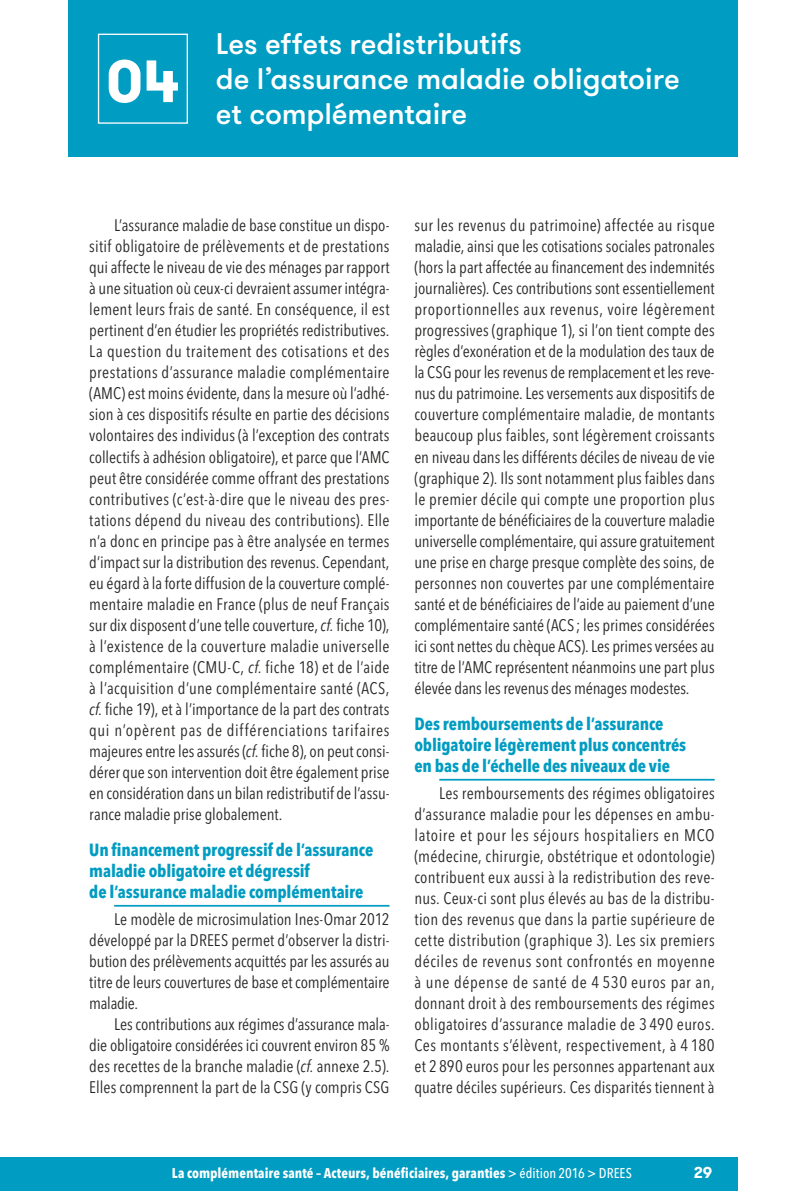
<style>
.page{position:relative;width:794px;height:1191px;background:#fff}
.page>*{position:absolute;margin:0;border:0;box-sizing:border-box;transform-origin:0 0}
.Fiche_num{font:700 59.5px "GT Walsheim";color:#fff}
.Titre_1{font:500 29.75px/35px "GT Walsheim";letter-spacing:-.005em;color:#fff}
.Titre2{font:700 condensed 17.5px/21px "Avenir Next LT Pro";letter-spacing:-.005em;color:#009cc1}
.Texte{font:condensed 16.62px/21px "Avenir Next LT Pro";letter-spacing:.01em;color:#272726}
.t1{font:700 15.75px "GT Walsheim";color:#fff}
.t2{font:700 condensed 14px "Avenir Next LT Pro";color:#fff}
.s1{font-style:italic}
.s2{font-weight:500}
</style>
<div class="page">
<div style="left:0;top:1157px;width:738px;height:34px;background:#009cc1"></div>
<div style="left:68px;top:0;width:670px;height:156px;background:#009cc1"></div>
<hr style="left:114px;top:905px;width:275px;height:1px;background:#009cc1">
<hr style="left:439px;top:779px;width:275px;height:1px;background:#009cc1">
<div style="left:98px;top:34px;width:90px;height:90px;border:1px solid #fff"></div>
<p class="Fiche_num" style="left:106px;top:42px;width:75px">04</p>
<p class="Titre_1" style="left:216px;top:25px;width:465px">Les effets redistributifs<br>de l’assurance maladie obligatoire et complémentaire</p>
<p class="Texte" style="left:89px;top:215px;width:302px;text-indent:25px">L’assurance maladie de base constitue un dispo&shy;sitif obligatoire de prélèvements et de prestations qui affecte le niveau de vie des ménages par rapport à une situation où ceux-ci devraient assumer intégra&shy;lement leurs frais de santé. En conséquence, il est pertinent d’en étudier les propriétés redistributives.<br>La question du traitement des cotisations et des prestations d’assurance maladie complémentaire (AMC) est moins évidente, dans la mesure où l’adhé&shy;sion à ces dispositifs résulte en partie des décisions volontaires des individus (à l’exception des contrats collectifs à adhésion obligatoire), et parce que l’AMC peut être considérée comme offrant des prestations contributives (c’est-à-dire que le niveau des pres&shy;tations dépend du niveau des contributions). Elle n’a donc en principe pas à être analysée en termes d’impact sur la distribution des revenus. Cependant, eu égard à la forte diffusion de la couverture complé&shy;mentaire maladie en France (plus de neuf Français sur dix disposent d’une telle couverture, <span class="s1">cf.</span> fiche 10), à l’existence de la couverture maladie universelle complémentaire (CMU-C, <span class="s1">cf.</span> fiche 18) et de l’aide à l’acquisition d’une complémentaire santé (ACS, <span class="s1">cf.</span> fiche 19), et à l’importance de la part des contrats qui n’opèrent pas de différenciations tarifaires majeures entre les assurés (<span class="s1">cf.</span> fiche 8), on peut consi&shy;dérer que son intervention doit être également prise en considération dans un bilan redistributif de l’assu&shy;rance maladie prise globalement.</p>
<p class="Titre2" style="left:89px;top:839px;width:285px">Un financement progressif de l’assurance maladie obligatoire et dégressif<br>de l’assurance maladie complémentaire</p>
<p class="Texte" style="left:89px;top:908px;width:302px;text-align:justify;text-indent:25px">Le modèle de microsimulation Ines-Omar 2012 développé par la DREES permet d’observer la distri&shy;bution des prélèvements acquittés par les assurés au titre de leurs couvertures de base et complémentaire maladie.</p>
<p class="Texte" style="left:89px;top:1013px;width:302px;text-indent:25px">Les contributions aux régimes d’assurance mala&shy;die obligatoire considérées ici couvrent environ 85 % des recettes de la branche maladie (<span class="s1">cf.</span> annexe 2.5).<br>Elles comprennent la part de la CSG (y compris CSG</p>
<p class="Texte" style="left:414px;top:215px;width:302px;text-align:justify">sur les revenus du patrimoine) affectée au risque maladie, ainsi que les cotisations sociales patronales (hors la part affectée au financement des indemnités journalières). Ces contributions sont essentiellement proportionnelles aux revenus, voire légèrement progressives (graphique 1), si l’on tient compte des règles d’exonération et de la modulation des taux de la CSG pour les revenus de remplacement et les reve&shy;nus du patrimoine. Les versements aux dispositifs de couverture complémentaire maladie, de montants beaucoup plus faibles, sont légèrement croissants en niveau dans les différents déciles de niveau de vie (graphique 2). Ils sont notamment plus faibles dans le premier décile qui compte une proportion plus importante de bénéficiaires de la couverture maladie universelle complémentaire, qui assure gratuitement une prise en charge presque complète des soins, de personnes non couvertes par une complémentaire santé et de bénéficiaires de l’aide au paiement d’une complémentaire santé (ACS; les primes considérées ici sont nettes du chèque ACS). Les primes versées au titre de l’AMC représentent néanmoins une part plus élevée dans les revenus des ménages modestes.</p>
<p class="Titre2" style="left:414px;top:713px;width:273px">Des remboursements de l’assurance obligatoire légèrement plus concentrés en bas de l’échelle des niveaux de vie</p>
<p class="Texte" style="left:414px;top:782px;width:302px;text-indent:25px">Les remboursements des régimes obligatoires d’assurance maladie pour les dépenses en ambu&shy;latoire et pour les séjours hospitaliers en MCO (médecine, chirurgie, obstétrique et odontologie) contribuent eux aussi à la redistribution des reve&shy;nus. Ceux-ci sont plus élevés au bas de la distribu&shy;tion des revenus que dans la partie supérieure de cette distribution (graphique 3). Les six premiers déciles de revenus sont confrontés en moyenne à une dépense de santé de 4 530 euros par an, donnant droit à des remboursements des régimes obligatoires d’assurance maladie de 3 490 euros.<br>Ces montants s’élèvent, respectivement, à 4 180 et 2 890 euros pour les personnes appartenant aux quatre déciles supérieurs. Ces disparités tiennent à</p>
<p class="t2" style="left:172px;top:1165px;width:461px">La complémentaire santé – Acteurs, bénéficiaires, garanties <span class="s2">&gt; édition 2016 &gt; DREES</span></p>
<p class="t1" style="left:694px;top:1162px;width:20px">29</p>
</div>
